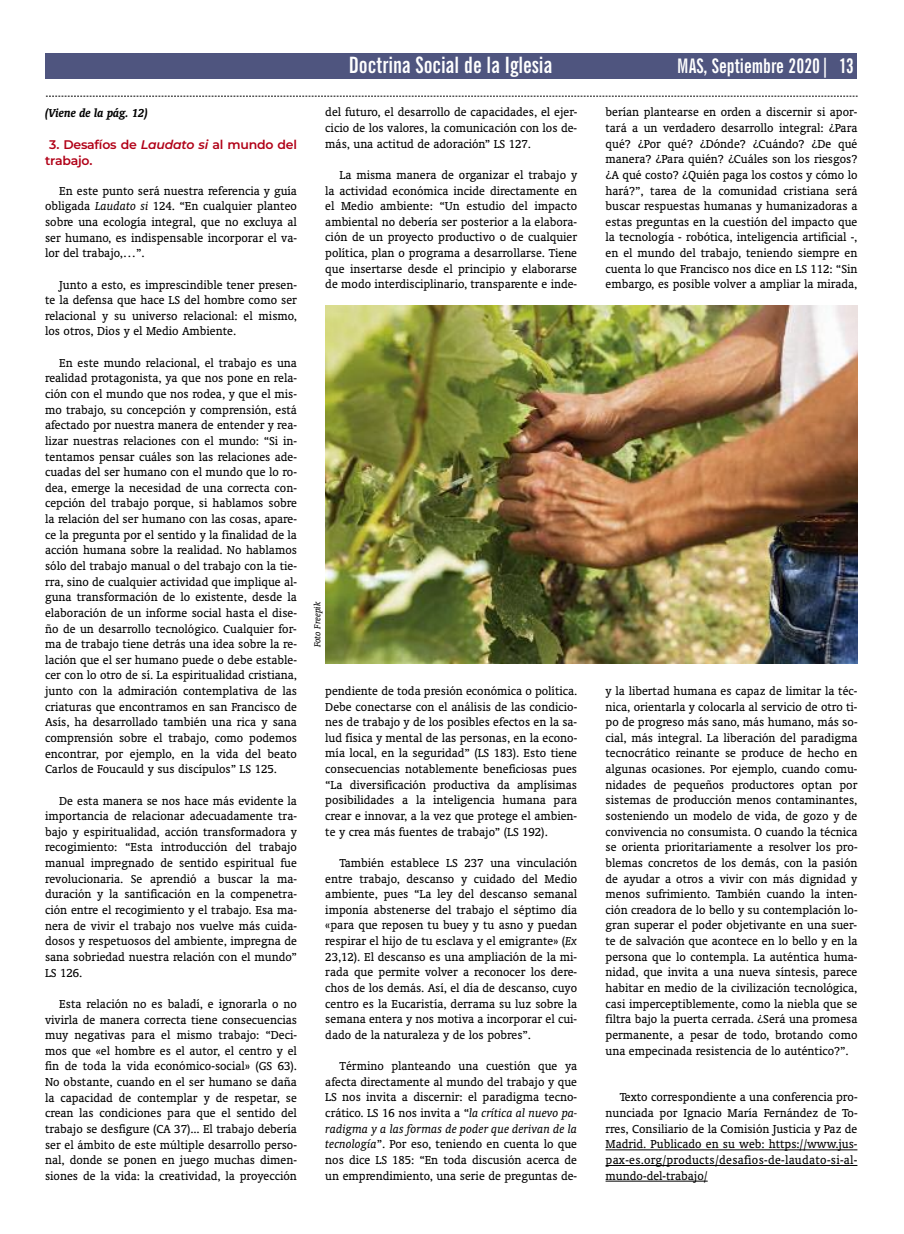
<style>
.page{position:relative;width:904px;height:1234px;background:#fff}
.page>*{position:absolute;margin:0;border:0;box-sizing:border-box;transform-origin:0 0}
.t1{font:700 extra-condensed 22.5px "News Gothic BT";color:#fff}
.t2{font:700 extra-condensed 20px "News Gothic BT";color:#fff}
.t3{font:13.12px/15.6px "Oranda BT";color:#000;text-align:justify}
.t4{font:italic 700 13.12px "Oranda BT";color:#000}
.t5{font:600 12.5px/15.6px "Montserrat";letter-spacing:-.02em;color:#b10017}
.t6{font:italic 10px "Oranda BT";color:#000}
.s1{font-style:italic}
</style>
<div class="page">
<div style="left:45px;top:54px;width:811px;height:25px;background:#4f557f"></div>
<svg style="left:46px;top:96px;width:811px;height:1px"></svg>
<hr style="left:605px;top:1149px;width:248px;height:1px;background:#000">
<hr style="left:605px;top:1164px;width:252px;height:1px;background:#000">
<hr style="left:605px;top:1180px;width:102px;height:1px;background:#000">
<img style="left:325px;top:305px;width:532px;height:358px">
<p class="t4" style="left:45px;top:105px;width:104px">(Viene de la pág. 12)</p>
<p class="t5" style="left:45px;top:136px;width:253px;text-indent:4px">3. Desafíos de <span class="s1">Laudato si</span> al mundo del trabajo.</p>
<p class="t3" style="left:45px;top:182px;width:253px;text-indent:14px">En este punto será nuestra referencia y guía obligada <span class="s1">Laudato si</span> 124. “En cualquier planteo sobre una ecología integral, que no excluya al ser humano, es indispensable incorporar el va&shy;lor del trabajo,…”.</p>
<p class="t3" style="left:45px;top:276px;width:253px;text-indent:14px">Junto a esto, es imprescindible tener presen&shy;te la defensa que hace LS del hombre como ser relacional y su universo relacional: el mismo, los otros, Dios y el Medio Ambiente.</p>
<p class="t3" style="left:45px;top:354px;width:253px;text-indent:14px">En este mundo relacional, el trabajo es una realidad protagonista, ya que nos pone en rela&shy;ción con el mundo que nos rodea, y que el mis&shy;mo trabajo, su concepción y comprensión, está afectado por nuestra manera de entender y rea&shy;lizar nuestras relaciones con el mundo: “Si in&shy;tentamos pensar cuáles son las relaciones ade&shy;cuadas del ser humano con el mundo que lo ro&shy;dea, emerge la necesidad de una correcta con&shy;cepción del trabajo porque, si hablamos sobre la relación del ser humano con las cosas, apare&shy;ce la pregunta por el sentido y la finalidad de la acción humana sobre la realidad. No hablamos sólo del trabajo manual o del trabajo con la tie&shy;rra, sino de cualquier actividad que implique al&shy;guna transformación de lo existente, desde la elaboración de un informe social hasta el dise&shy;ño de un desarrollo tecnológico. Cualquier for&shy;ma de trabajo tiene detrás una idea sobre la re&shy;lación que el ser humano puede o debe estable&shy;cer con lo otro de sí. La espiritualidad cristiana, junto con la admiración contemplativa de las criaturas que encontramos en san Francisco de Asís, ha desarrollado también una rica y sana comprensión sobre el trabajo, como podemos encontrar, por ejemplo, en la vida del beato Carlos de Foucauld y sus discípulos” LS 125.</p>
<p class="t3" style="left:45px;top:792px;width:253px;text-indent:14px">De esta manera se nos hace más evidente la importancia de relacionar adecuadamente tra&shy;bajo y espiritualidad, acción transformadora y recogimiento: “Esta introducción del trabajo manual impregnado de sentido espiritual fue revolucionaria. Se aprendió a buscar la ma&shy;duración y la santificación en la compenetra&shy;ción entre el recogimiento y el trabajo. Esa ma&shy;nera de vivir el trabajo nos vuelve más cuida&shy;dosos y respetuosos del ambiente, impregna de sana sobriedad nuestra relación con el mundo” LS 126.</p>
<p class="t3" style="left:45px;top:995px;width:254px;text-indent:14px">Esta relación no es baladí, e ignorarla o no vivirla de manera correcta tiene consecuencias muy negativas para el mismo trabajo: “Deci&shy;mos que «el hombre es el autor, el centro y el fin de toda la vida económico-social» (GS 63).<br>No obstante, cuando en el ser humano se daña la capacidad de contemplar y de respetar, se crean las condiciones para que el sentido del trabajo se desfigure (CA 37)... El trabajo debería ser el ámbito de este múltiple desarrollo perso&shy;nal, donde se ponen en juego muchas dimen&shy;siones de la vida: la creatividad, la proyección</p>
<h1 class="t1" style="left:349px;top:52px;width:205px">Doctrina Social de la Iglesia</h1>
<h2 class="t2" style="left:677px;top:54px;width:178px">MAS, Septiembre 2020| 13</h2>
<p class="t3" style="left:325px;top:104px;width:253px">del futuro, el desarrollo de capacidades, el ejer&shy;cicio de los valores, la comunicación con los de&shy;más, una actitud de adoración” LS 127.</p>
<p class="t3" style="left:325px;top:166px;width:253px;text-indent:14px">La misma manera de organizar el trabajo y la actividad económica incide directamente en el Medio ambiente: “Un estudio del impacto ambiental no debería ser posterior a la elabora&shy;ción de un proyecto productivo o de cualquier política, plan o programa a desarrollarse. Tiene que insertarse desde el principio y elaborarse de modo interdisciplinario, transparente e inde-</p>
<p class="t3" style="left:605px;top:104px;width:253px">berían plantearse en orden a discernir si apor&shy;tará a un verdadero desarrollo integral: ¿Para qué? ¿Por qué? ¿Dónde? ¿Cuándo? ¿De qué manera? ¿Para quién? ¿Cuáles son los riesgos? ¿A qué costo? ¿Quién paga los costos y cómo lo hará?”, tarea de la comunidad cristiana será buscar respuestas humanas y humanizadoras a estas preguntas en la cuestión del impacto que la tecnología - robótica, inteligencia artificial -, en el mundo del trabajo, teniendo siempre en cuenta lo que Francisco nos dice en LS 112: “Sin embargo, es posible volver a ampliar la mirada,</p>
<p class="t6" style="left:311px;top:647px;width:47px;rotate:-90deg">Foto Freepik</p>
<p class="t3" style="left:325px;top:682px;width:253px">pendiente de toda presión económica o política.<br>Debe conectarse con el análisis de las condicio&shy;nes de trabajo y de los posibles efectos en la sa&shy;lud física y mental de las personas, en la econo&shy;mía local, en la seguridad” (LS 183). Esto tiene consecuencias notablemente beneficiosas pues “La diversificación productiva da amplísimas posibilidades a la inteligencia humana para crear e innovar, a la vez que protege el ambien&shy;te y crea más fuentes de trabajo” (LS 192).</p>
<p class="t3" style="left:325px;top:854px;width:253px;text-indent:14px">También establece LS 237 una vinculación entre trabajo, descanso y cuidado del Medio ambiente, pues “La ley del descanso semanal imponía abstenerse del trabajo el séptimo día «para que reposen tu buey y tu asno y puedan respirar el hijo de tu esclava y el emigrante» (<span class="s1">Ex </span>23,12). El descanso es una ampliación de la mi&shy;rada que permite volver a reconocer los dere&shy;chos de los demás. Así, el día de descanso, cuyo centro es la Eucaristía, derrama su luz sobre la semana entera y nos motiva a incorporar el cui&shy;dado de la naturaleza y de los pobres”.</p>
<p class="t3" style="left:325px;top:1057px;width:253px;text-indent:14px">Término planteando una cuestión que ya afecta directamente al mundo del trabajo y que LS nos invita a discernir: el paradigma tecno&shy;crático. LS 16 nos invita a “<span class="s1">la crítica al nuevo pa&shy;radigma y a las formas de poder que derivan de la tecnología</span>”. Por eso, teniendo en cuenta lo que nos dice LS 185: “En toda discusión acerca de un emprendimiento, una serie de preguntas de-</p>
<p class="t3" style="left:605px;top:682px;width:254px">y la libertad humana es capaz de limitar la téc&shy;nica, orientarla y colocarla al servicio de otro ti&shy;po de progreso más sano, más humano, más so&shy;cial, más integral. La liberación del paradigma tecnocrático reinante se produce de hecho en algunas ocasiones. Por ejemplo, cuando comu&shy;nidades de pequeños productores optan por sistemas de producción menos contaminantes, sosteniendo un modelo de vida, de gozo y de convivencia no consumista. O cuando la técnica se orienta prioritariamente a resolver los pro&shy;blemas concretos de los demás, con la pasión de ayudar a otros a vivir con más dignidad y menos sufrimiento. También cuando la inten&shy;ción creadora de lo bello y su contemplación lo&shy;gran superar el poder objetivante en una suer&shy;te de salvación que acontece en lo bello y en la persona que lo contempla. La auténtica huma&shy;nidad, que invita a una nueva síntesis, parece habitar en medio de la civilización tecnológica, casi imperceptiblemente, como la niebla que se filtra bajo la puerta cerrada. ¿Será una promesa permanente, a pesar de todo, brotando como una empecinada resistencia de lo auténtico?”.</p>
<p class="t3" style="left:605px;top:1088px;width:253px;text-indent:14px">Texto correspondiente a una conferencia pro&shy;nunciada por Ignacio María Fernández de To&shy;rres, Consiliario de la Comisión Justicia y Paz de Madrid. Publicado en su web: https://www.jus&shy;pax-es.org/products/desafios-de-laudato-si-al&shy;mundo-del-trabajo/</p>
</div>
